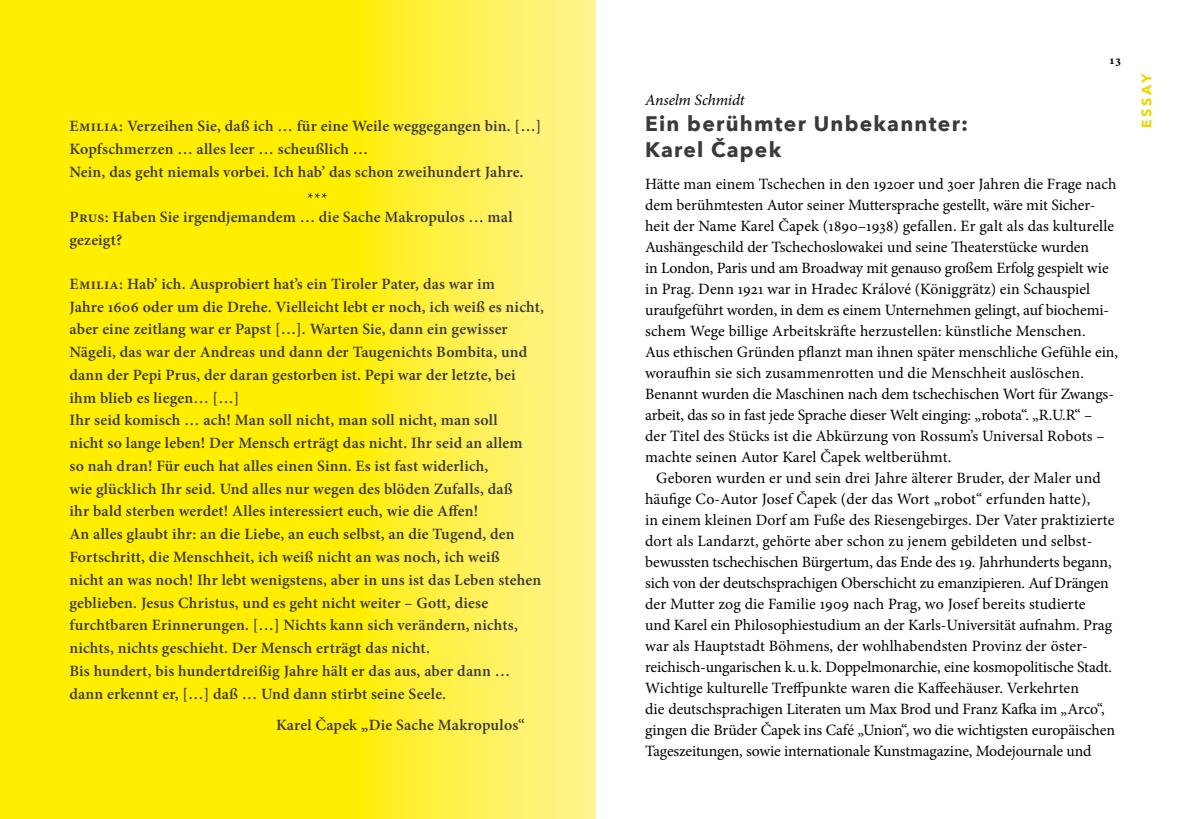
<style>
.page{position:relative;width:1191px;height:819px;background:#fff}
.page>*{position:absolute;margin:0;border:0;box-sizing:border-box;transform-origin:0 0}
.t1{font:700 21px/26.2px "Avenir Next";letter-spacing:.06em;color:#3a3a39}
.t2{font:15.75px/21px "Minion Pro";letter-spacing:-.005em;color:#000}
.t3{font:600 15.75px/22.8px "Minion Pro";letter-spacing:.01em;color:#3a3a39}
.t4{font:italic 15.75px "Minion Pro";letter-spacing:-.015em;color:#000}
.t5{font:700 13.83px "Avenir Next";color:#ebd700}
.t6{font:700 12.25px "Minion Pro";color:#000}
</style>
<div class="page">
<svg style="left:0;top:0;width:595px;height:819px;background:#ffef21"></svg>
<svg style="left:308px;top:193px;width:19px;height:5px"></svg>
<p class="t3" style="left:69px;top:115px;width:473px">Emilia: Verzeihen Sie, daß ich … für eine Weile weggegangen bin. […]<br>Kopfschmerzen … alles leer … scheußlich …<br>Nein, das geht niemals vorbei. Ich hab’ das schon zweihundert Jahre.</p>
<p class="t3" style="left:69px;top:206px;width:444px">Prus: Haben Sie irgendjemandem … die Sache Makropulos … mal gezeigt?</p>
<p class="t3" style="left:69px;top:272px;width:476px">Emilia: Hab’ ich. Ausprobiert hat’s ein Tiroler Pater, das war im<br>Jahre 1606 oder um die Drehe. Vielleicht lebt er noch, ich weiß es nicht, aber eine zeitlang war er Papst […]. Warten Sie, dann ein gewisser Nägeli, das war der Andreas und dann der Taugenichts Bombita, und dann der Pepi Prus, der daran gestorben ist. Pepi war der letzte, bei ihm blieb es liegen… […]<br>Ihr seid komisch … ach! Man soll nicht, man soll nicht, man soll<br>nicht so lange leben! Der Mensch erträgt das nicht. Ihr seid an allem<br>so nah dran! Für euch hat alles einen Sinn. Es ist fast widerlich,<br>wie glücklich Ihr seid. Und alles nur wegen des blöden Zufalls, daß<br>ihr bald sterben werdet! Alles interessiert euch, wie die Affen!<br>An alles glaubt ihr: an die Liebe, an euch selbst, an die Tugend, den Fortschritt, die Menschheit, ich weiß nicht an was noch, ich weiß<br>nicht an was noch! Ihr lebt wenigstens, aber in uns ist das Leben stehen geblieben. Jesus Christus, und es geht nicht weiter – Gott, diese furchtbaren Erinnerungen. […] Nichts kann sich verändern, nichts, nichts, nichts geschieht. Der Mensch erträgt das nicht.<br>Bis hundert, bis hundertdreißig Jahre hält er das aus, aber dann … dann erkennt er, […] daß … Und dann stirbt seine Seele.</p>
<p class="t3" style="left:276px;top:713px;width:250px">Karel Čapek „Die Sache Makropulos“</p>
<p class="t6" style="left:1108px;top:51px;width:14px">13</p>
<p class="t4" style="left:645px;top:89px;width:101px">Anselm Schmidt</p>
<h1 class="t1" style="left:645px;top:110px;width:324px">Ein berühmter Unbekannter:<br>Karel Čapek</h1>
<p class="t2" style="left:645px;top:174px;width:474px">Hätte man einem Tschechen in den 1920er und 30er Jahren die Frage nach dem berühmtesten Autor seiner Muttersprache gestellt, wäre mit Sicher-- heit der Name Karel Čapek (1890–1938) gefallen. Er galt als das kulturelle Aushängeschild der Tschechoslowakei und seine Theaterstücke wurden<br>in London, Paris und am Broadway mit genauso großem Erfolg gespielt wie in Prag. Denn 1921 war in Hradec Králové (Königgrätz) ein Schauspiel uraufgeführt worden, in dem es einem Unternehmen gelingt, auf biochemi&shy;schem Wege billige Arbeitskräfte herzustellen: künstliche Menschen.<br>Aus ethischen Gründen pflanzt man ihnen später menschliche Gefühle ein, woraufhin sie sich zusammenrotten und die Menschheit auslöschen.<br>Benannt wurden die Maschinen nach dem tschechischen Wort für Zwangs&shy;arbeit, das so in fast jede Sprache dieser Welt einging: „robota“. „R.U.R“ –<br>der Titel des Stücks ist die Abkürzung von Rossum’s Universal Robots – machte seinen Autor Karel Čapek weltberühmt.</p>
<p class="t2" style="left:645px;top:467px;width:471px;text-indent:11px">Geboren wurden er und sein drei Jahre älterer Bruder, der Maler und häufige Co-Autor Josef Čapek (der das Wort „robot“ erfunden hatte),<br>in einem kleinen Dorf am Fuße des Riesengebirges. Der Vater praktizierte dort als Landarzt, gehörte aber schon zu jenem gebildeten und selbst&shy;bewussten tschechischen Bürgertum, das Ende des 19. Jahrhunderts begann, sich von der deutschsprachigen Oberschicht zu emanzipieren. Auf Drängen der Mutter zog die Familie 1909 nach Prag, wo Josef bereits studierte<br>und Karel ein Philosophiestudium an der Karls-Universität aufnahm. Prag war als Hauptstadt Böhmens, der wohlhabendsten Provinz der öster&shy;reichisch-ungarischen k.u.k. Doppelmonarchie, eine kosmopolitische Stadt.<br>Wichtige kulturelle Treffpunkte waren die Kaffeehäuser. Verkehrten<br>die deutschsprachigen Literaten um Max Brod und Franz Kafka im „Arco“, gingen die Brüder Čapek ins Café „Union“, wo die wichtigsten europäischen Tageszeitungen, sowie internationale Kunstmagazine, Modejournale und</p>
<p class="t5" style="left:1134px;top:128px;width:56px;rotate:-90deg">Essay</p>
</div>
